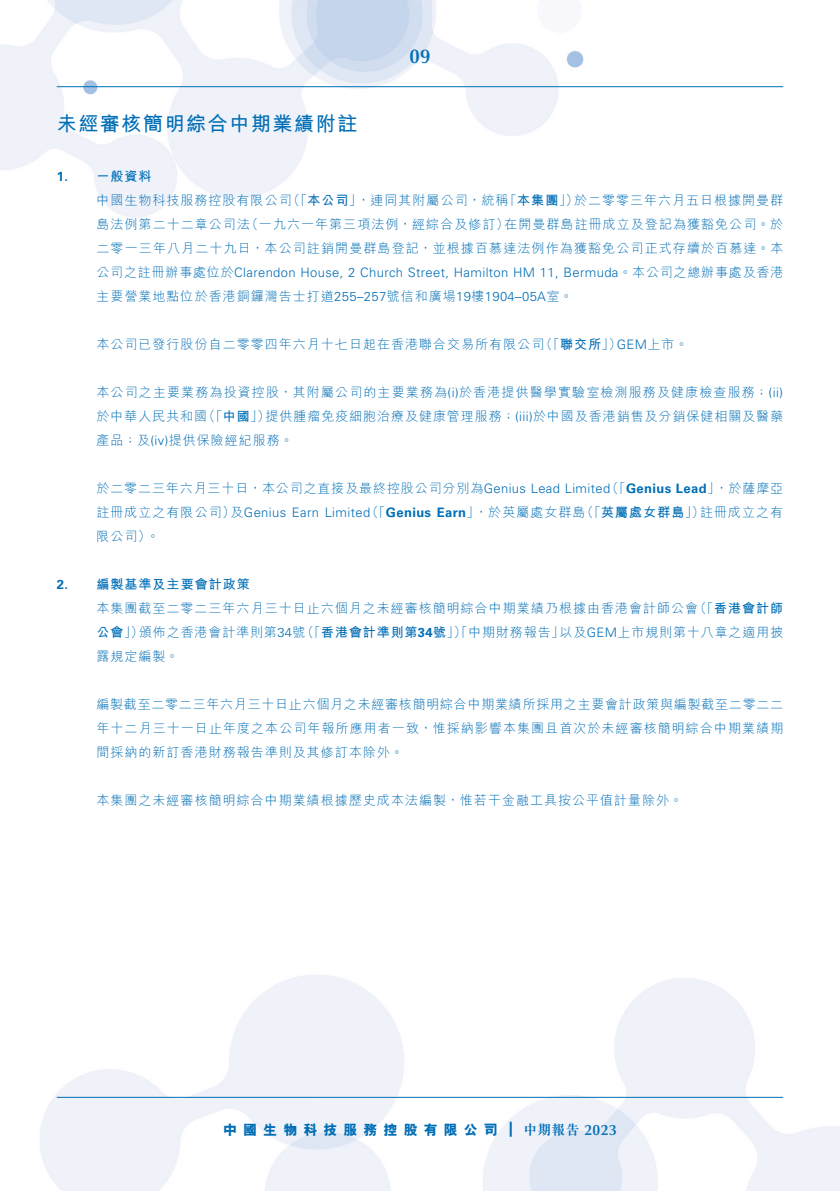
<style>
.page{position:relative;width:840px;height:1191px;background:#fff}
.page>*{position:absolute;margin:0;border:0;box-sizing:border-box;transform-origin:0 0}
._01_H1{font:700 20px "M Hei HK";letter-spacing:.08em;color:#006eb6}
.t1{font:600 20px "Optima LT Std";color:#006eb6}
.t2{font:700 15px "Univers LT Std";color:#006eb6}
.t3{font:800 14px "M Hei HK";letter-spacing:.43em;color:#006eb6}
.t4{font:700 14px "M Sung HK";color:#006eb6}
._06_Notes{font:300 13px/24px "M Hei HK";letter-spacing:.08em;color:#006eb6}
._06_Notes-2{font:700 13px "Univers LT Std";letter-spacing:.03em;color:#006eb6}
._06_Notes-3{font:300 13px "Univers LT Std";letter-spacing:.03em;color:#006eb6}
._06_Notes-4{font:700 13px "M Hei HK";letter-spacing:.08em;color:#006eb6}
._07_NH1{font:700 13px "M Hei HK";letter-spacing:.08em;color:#006eb6}
._07_NH1-2{font:700 13px "Univers LT Std";color:#006eb6}
.s1{font-weight:700}
.s2{font-family:"Univers LT Std"}
.s3{font-family:"M Hei HK"}
.s4{font-family:"M Hei HK";font-weight:300}
.s5{font-weight:300}
.s6{font-family:"Univers LT Std";font-weight:700}
.s7{font-family:"Optima LT Std";font-weight:600;font-size:15px}
</style>
<div class="page">
<img style="left:0;top:0;width:839px;height:1191px">
<hr style="left:57px;top:86px;width:725px;height:1px;background:#006eb6">
<hr style="left:57px;top:1096px;width:725px;height:1px;background:#006eb6">
<p class="_01_H1" style="left:57px;top:109px;width:302px">未經審核簡明綜合中期業績附註</p>
<p class="_07_NH1" style="left:96px;top:167px;width:57px">一般資料</p>
<p class="_07_NH1-2" style="left:57px;top:169px;width:13px">1.</p>
<h1 class="t1" style="left:409px;top:45px;width:23px">09</h1>
<p class="_06_Notes" style="left:287px;top:188px;width:76px">（「<span class="s1">本公司</span>」</p>
<p class="_06_Notes" style="left:96px;top:188px;width:196px">中國生物科技服務控股有限公司</p>
<p class="_06_Notes" style="left:503px;top:188px;width:76px">「<span class="s1">本集團</span>」）</p>
<p class="_06_Notes" style="left:357px;top:188px;width:153px">，連同其附屬公司，統稱</p>
<p class="_06_Notes" style="left:573px;top:188px;width:210px">於二零零三年六月五日根據開曼群</p>
<p class="_06_Notes" style="left:245px;top:212px;width:265px">（一九六一年第三項法例，經綜合及修訂）</p>
<p class="_06_Notes" style="left:96px;top:212px;width:688px">島法例第二十二章公司法<br>二零一三年八月二十九日，本公司註銷開曼群島登記，並根據百慕達法例作為獲豁免公司正式存續於百慕達。本公司之註冊辦事處位於<span class="s2">Clarendon House 2, Church Street, Hamilton HM 11, Bermuda</span>。本公司之總辦事處及香港主要營業地點位於香港銅鑼灣告士打道<span class="s2">255–257</span>號信和廣場<span class="s2">19</span>樓<span class="s2">1904–05A</span>室。</p>
<p class="_06_Notes-3" style="left:616px;top:337px;width:73px">GEM<span class="s3">上市。</span></p>
<p class="_06_Notes" style="left:504px;top:212px;width:280px">在開曼群島註冊成立及登記為獲豁免公司。於</p>
<p class="_06_Notes" style="left:539px;top:332px;width:83px">（「<span class="s1">聯交所</span>」）</p>
<p class="_06_Notes" style="left:96px;top:332px;width:449px">本公司已發行股份自二零零四年六月十七日起在香港聯合交易所有限公司</p>
<p class="_06_Notes" style="left:96px;top:380px;width:687px;text-align:right">本公司之主要業務為投資控股，其附屬公司的主要業務為 <span class="s2">)i(</span> 於香港提供醫學實驗室檢測服務及健康檢查服務；<span class="s2">( (i i</span>提供腫瘤免疫細胞治療及健康管理服務；<span class="s2">(iii)</span>於中國及香港銷售及分銷保健相關及醫藥</p>
<p class="_06_Notes" style="left:202px;top:404px;width:69px">（「<span class="s1">中國</span>」）</p>
<p class="_06_Notes" style="left:96px;top:404px;width:198px">於中華人民共和國<br>產品；及 <span class="s2">i v( )</span>提供保險經紀服務。</p>
<p class="_07_NH1-2" style="left:57px;top:577px;width:13px">2.</p>
<p class="_06_Notes-2" style="left:605px;top:481px;width:116px"><span class="s4">（「</span>Genius Lead<span class="s4">」</span></p>
<p class="_06_Notes" style="left:96px;top:476px;width:515px">於二零二三年六月三十日，本公司之直接及最終控股公司分別為<span class="s2">Genius Lead Limited</span></p>
<p class="_06_Notes" style="left:714px;top:476px;width:69px">，於薩摩亞</p>
<p class="_06_Notes" style="left:146px;top:500px;width:90px;text-indent:-50px">註冊成立之有限公司）。</p>
<p class="_06_Notes-2" style="left:365px;top:505px;width:115px"><span class="s4">（「</span>Genius Earn<span class="s4">」</span></p>
<p class="_06_Notes-3" style="left:230px;top:505px;width:141px"><span class="s3">及</span>Genius Earn Limited</p>
<p class="_06_Notes" style="left:96px;top:524px;width:56px">限公司(</p>
<p class="_07_NH1" style="left:96px;top:575px;width:155px">編製基準及主要會計政策</p>
<p class="_06_Notes-4" style="left:580px;top:503px;width:125px"><span class="s5">（「</span>英屬處女群島<span class="s5">」）</span></p>
<p class="_06_Notes" style="left:474px;top:500px;width:112px">，於英屬處女群島</p>
<p class="_06_Notes" style="left:699px;top:500px;width:85px">註冊成立之有</p>
<p class="_06_Notes-4" style="left:693px;top:599px;width:91px"><span class="s5">（「</span>香港會計師</p>
<p class="_06_Notes" style="left:559px;top:596px;width:225px;text-indent:-463px">本集團截至二零二三年六月三十日止六個月之未經審核簡明綜合中期業績乃根據由香港會計師公會<br>以及<span class="s2">GEM</span>上市規則第十八章之適用披</p>
<p class="_06_Notes" style="left:96px;top:620px;width:84px"><span class="s1">公會</span>」）<br>露規定編製。</p>
<p class="_06_Notes" style="left:96px;top:692px;width:688px;text-align:justify">編製截至二零二三年六月三十日止六個月之未經審核簡明綜合中期業績所採用之主要會計政策與編製截至二零二二年十二月三十一日止年度之本公司年報所應用者一致，惟採納影響本集團且首次於未經審核簡明綜合中期業績期間採納的新訂香港財務報告準則及其修訂本除外。</p>
<p class="_06_Notes" style="left:96px;top:788px;width:587px">本集團之未經審核簡明綜合中期業績根據歷史成本法編製，惟若干金融工具按公平值計量除外。</p>
<p class="_06_Notes" style="left:301px;top:620px;width:264px">（「<span class="s1">香港會計準則第</span><span class="s6">34</span><span class="s1">號</span>」）「中期財務報告」</p>
<p class="_06_Notes" style="left:139px;top:620px;width:168px">頒佈之香港會計準則第<span class="s2">34</span>號</p>
<p class="t3" style="left:223px;top:1120px;width:276px">中國生物科技服務控股有限公司</p>
<p class="t2" style="left:508px;top:1118px;width:6px">|</p>
<p class="t4" style="left:523px;top:1119px;width:95px">中期報告 <span class="s7">2023</span></p>
</div>
